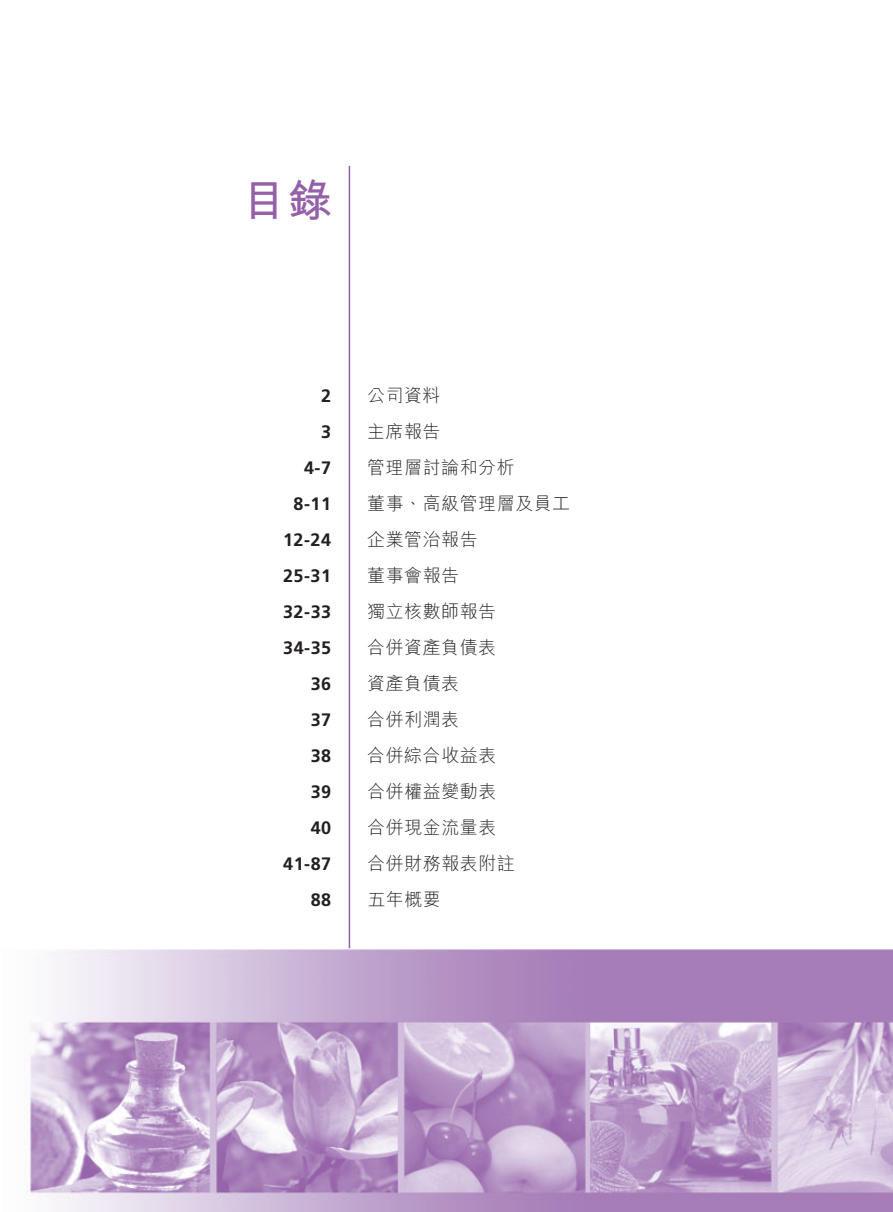
<style>
.page{position:relative;width:893px;height:1212px;background:#fff}
.page>*{position:absolute;margin:0;border:0;box-sizing:border-box;transform-origin:0 0}
.t1{font:700 45px "M Hei HK";color:#9460a8}
.t2{font:300 18px/36px "M Hei HK";letter-spacing:.03em;color:#231f20}
.t3{font:700 18px/36px "Frutiger LT Std";letter-spacing:.03em;color:#231f20;text-align:right}
</style>
<div class="page">
<img style="left:30px;top:165px;width:863px;height:1047px">
<hr style="left:349px;top:166px;width:1px;height:782px;background:#9460a8">
<h1 class="t1" style="left:242px;top:167px;width:91px">目錄</h1>
<p class="t3" style="left:283px;top:377px;width:50px">2<br>3<br>4-7<br>8-11<br>12-24<br>25-31<br>32-33<br>34-35<br>36<br>37<br>38<br>39<br>40<br>41-87<br>88</p>
<p class="t2" style="left:367px;top:376px;width:205px">公司資料<br>主席報告<br>管理層討論和分析<br>董事、高級管理層及員工企業管治報告<br>董事會報告<br>獨立核數師報告<br>合併資產負債表<br>資產負債表<br>合併利潤表<br>合併綜合收益表<br>合併權益變動表<br>合併現金流量表<br>合併財務報表附註<br>五年概要</p>
</div>
